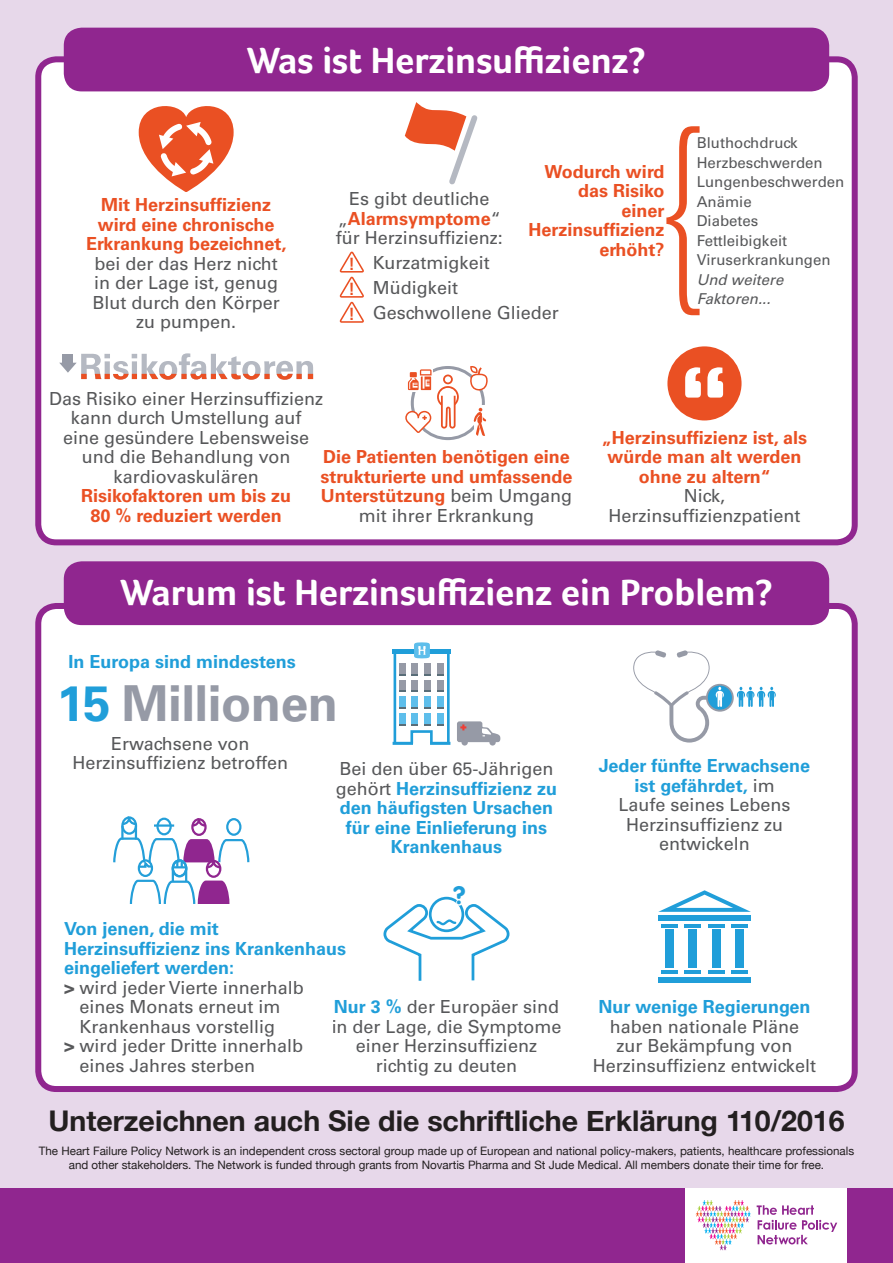
<style>
.page{position:relative;width:893px;height:1263px;background:#fff}
.page>*{position:absolute;margin:0;border:0;box-sizing:border-box;transform-origin:0 0}
.t1{font:100 ultra-condensed 215.25px "Univers LT";color:#ea5023}
.t2{font:700 49.5px "Univers LT";letter-spacing:-.01em;color:#969aa6}
.t3{font:700 37.5px "Foco";color:#fff}
.t4{font:700 28.5px "Helvetica Neue";color:#231f20}
.t5{font:700 24.9px "VAG Rounded";color:#209ed9}
.t6{font:18px/19.5px "Univers LT";color:#57585a;text-align:center}
.t7{font:700 18px/19.5px "Univers LT";color:#ea5023;text-align:center}
.t8{font:700 18px/19.5px "Univers LT";color:#209ed9;text-align:center}
.t9{font:15px/19.5px "Univers LT";color:#57585a}
.t10{font:italic 15px "Univers LT";color:#57585a}
.t11{font:11.7px/13.5px "Helvetica Neue";color:#231f20;text-align:center}
.s1{font-weight:700;color:#ea5023}
.s2{font-family:"Univers LT Std";font-weight:700;font-size:16.95px;color:#ea5023}
.s3{font-weight:400;color:#57585a}
.s4{color:#209ed9}
.s5{font-weight:700}
.s6{font-weight:700;color:#209ed9}
</style>
<div class="page">
<div style="left:0;top:0;width:893px;height:1188px;background:#e7d8ea"></div>
<div style="left:0;top:1188px;width:684px;height:75px;background:#90268f"></div>
<div style="left:848px;top:1188px;width:45px;height:75px;background:#90268f"></div>
<svg style="left:696px;top:1200px;width:55px;height:50px"></svg>
<svg style="left:757px;top:1205px;width:80px;height:39px"></svg>
<div style="left:38px;top:59px;width:817px;height:483px;background:#fff;border-radius:18px"></div>
<div style="left:35px;top:56px;width:823px;height:489px;border:6px solid #90268f;border-radius:18px"></div>
<div style="left:64px;top:28px;width:765px;height:63px;background:#90268f;border-radius:18px"></div>
<svg style="left:139px;top:106px;width:95px;height:85px"></svg>
<svg style="left:405px;top:102px;width:72px;height:82px"></svg>
<svg style="left:340px;top:252px;width:24px;height:71px"></svg>
<div style="left:667px;top:346px;width:74px;height:74px;background:#ea5023;border-radius:50%"></div>
<svg style="left:685px;top:367px;width:38px;height:31px"></svg>
<svg style="left:405px;top:366px;width:83px;height:74px"></svg>
<div style="left:38px;top:606px;width:817px;height:483px;background:#fff;border-radius:18px"></div>
<div style="left:35px;top:603px;width:823px;height:489px;border:6px solid #90268f;border-radius:18px"></div>
<div style="left:64px;top:561px;width:765px;height:64px;background:#90268f;border-radius:18px"></div>
<div style="left:394px;top:650px;width:56px;height:94px;border:3px solid #209ed9"></div>
<div style="left:399px;top:663px;width:6px;height:11px;background:#969aa6"></div>
<svg style="left:399px;top:674px;width:6px;height:2px"></svg>
<div style="left:412px;top:663px;width:6px;height:11px;background:#969aa6"></div>
<svg style="left:412px;top:674px;width:6px;height:2px"></svg>
<div style="left:424px;top:663px;width:7px;height:11px;background:#969aa6"></div>
<svg style="left:424px;top:674px;width:7px;height:2px"></svg>
<div style="left:437px;top:663px;width:6px;height:11px;background:#969aa6"></div>
<svg style="left:437px;top:674px;width:6px;height:2px"></svg>
<hr style="left:393px;top:649px;width:58px;height:4px;background:#209ed9">
<div style="left:399px;top:680px;width:6px;height:10px;background:#969aa6"></div>
<svg style="left:399px;top:690px;width:6px;height:2px"></svg>
<div style="left:412px;top:680px;width:6px;height:10px;background:#969aa6"></div>
<svg style="left:412px;top:690px;width:6px;height:2px"></svg>
<div style="left:424px;top:680px;width:7px;height:10px;background:#969aa6"></div>
<svg style="left:424px;top:690px;width:7px;height:2px"></svg>
<div style="left:437px;top:680px;width:6px;height:10px;background:#969aa6"></div>
<svg style="left:437px;top:690px;width:6px;height:2px"></svg>
<div style="left:399px;top:697px;width:6px;height:10px;background:#5ebeeb"></div>
<svg style="left:399px;top:707px;width:6px;height:2px"></svg>
<div style="left:412px;top:697px;width:6px;height:10px;background:#5ebeeb"></div>
<svg style="left:412px;top:707px;width:6px;height:2px"></svg>
<div style="left:424px;top:697px;width:7px;height:10px;background:#5ebeeb"></div>
<svg style="left:424px;top:707px;width:7px;height:2px"></svg>
<div style="left:437px;top:697px;width:6px;height:10px;background:#5ebeeb"></div>
<svg style="left:437px;top:707px;width:6px;height:2px"></svg>
<div style="left:399px;top:713px;width:6px;height:11px;background:#5ebeeb"></div>
<div style="left:412px;top:713px;width:6px;height:11px;background:#5ebeeb"></div>
<div style="left:424px;top:713px;width:7px;height:11px;background:#5ebeeb"></div>
<div style="left:437px;top:713px;width:6px;height:11px;background:#5ebeeb"></div>
<svg style="left:393px;top:724px;width:57px;height:21px"></svg>
<svg style="left:414px;top:642px;width:16px;height:16px"></svg>
<svg style="left:457px;top:721px;width:43px;height:24px"></svg>
<svg style="left:113px;top:816px;width:137px;height:88px"></svg>
<svg style="left:658px;top:890px;width:93px;height:22px"></svg>
<div style="left:658px;top:915px;width:93px;height:5px;background:#209ed9"></div>
<div style="left:658px;top:977px;width:93px;height:6px;background:#209ed9"></div>
<hr style="left:662px;top:924px;width:16px;height:3px;background:#209ed9">
<hr style="left:662px;top:970px;width:16px;height:4px;background:#209ed9">
<div style="left:665px;top:929px;width:9px;height:39px;background:#209ed9"></div>
<hr style="left:685px;top:924px;width:16px;height:3px;background:#209ed9">
<hr style="left:685px;top:970px;width:16px;height:4px;background:#209ed9">
<div style="left:688px;top:929px;width:9px;height:39px;background:#209ed9"></div>
<hr style="left:708px;top:924px;width:16px;height:3px;background:#209ed9">
<hr style="left:708px;top:970px;width:16px;height:4px;background:#209ed9">
<div style="left:712px;top:929px;width:9px;height:39px;background:#209ed9"></div>
<hr style="left:731px;top:924px;width:16px;height:3px;background:#209ed9">
<hr style="left:731px;top:970px;width:16px;height:4px;background:#209ed9">
<div style="left:735px;top:929px;width:9px;height:39px;background:#209ed9"></div>
<svg style="left:633px;top:650px;width:77px;height:92px"></svg>
<svg style="left:706px;top:684px;width:28px;height:28px"></svg>
<div style="left:708px;top:685px;width:24px;height:25px;background:#209ed9;border-radius:50%"></div>
<svg style="left:716px;top:687px;width:8px;height:20px"></svg>
<svg style="left:737px;top:687px;width:39px;height:20px"></svg>
<div style="left:429px;top:897px;width:35px;height:35px;border:3px solid #209ed9;border-radius:50%"></div>
<div style="left:456px;top:899px;width:6px;height:7px;background:#fff;border-radius:50%"></div>
<svg style="left:383px;top:903px;width:127px;height:78px"></svg>
<svg style="left:59px;top:353px;width:254px;height:27px"></svg>
<h3 class="t3" style="left:247px;top:38px;width:400px">Was ist Herzinsuffizienz?</h3>
<p class="t7" style="left:86px;top:195px;width:202px">Mit Herzinsuffizienz wird eine chronische<br>Erkrankung bezeichnet,</p>
<p class="t6" style="left:93px;top:254px;width:189px">bei der das Herz nicht in der Lage ist, genug<br>Blut durch den Körper zu pumpen.</p>
<h1 class="t1" style="left:659px;top:85px;width:49px">{</h1>
<p class="t9" style="left:697px;top:133px;width:149px">Bluthochdruck<br>Herzbeschwerden<br>Lungenbeschwerden<br>Anämie<br>Diabetes<br>Fettleibigkeit<br>Viruserkrankungen</p>
<p class="t10" style="left:697px;top:271px;width:88px">Und weitere</p>
<p class="t7" style="left:529px;top:162px;width:138px;text-align:right">Wodurch wird das Risiko<br>einer<br>Herzinsuffizienz erhöht?</p>
<p class="t6" style="left:336px;top:189px;width:168px">Es gibt deutliche „<span class="s1">Alarmsymptome</span>“ für Herzinsuffizienz:</p>
<p class="t6" style="left:349px;top:253px;width:143px"><span class="s2">!</span> Kurzatmigkeit</p>
<p class="t6" style="left:349px;top:303px;width:212px"><span class="s2">!</span> Geschwollene Glieder</p>
<p class="t6" style="left:349px;top:278px;width:111px"><span class="s2">!</span> Müdigkeit</p>
<p class="t10" style="left:697px;top:290px;width:75px">Faktoren...</p>
<p class="t6" style="left:49px;top:388px;width:276px">Das Risiko einer Herzinsuffizienz kann durch Umstellung auf<br>eine gesündere Lebensweise und die Behandlung von kardiovaskulären</p>
<p class="t7" style="left:81px;top:486px;width:211px">Risikofaktoren um bis zu<br>80 % reduziert werden</p>
<p class="t7" style="left:321px;top:447px;width:253px">Die Patienten benötigen eine strukturierte und umfassende<br>Unterstützung <span class="s3">beim Umgang mit ihrer Erkrankung</span></p>
<p class="t7" style="left:602px;top:428px;width:207px">„Herzinsuffizienz ist, als würde man alt werden ohne zu altern“</p>
<p class="t6" style="left:608px;top:486px;width:193px">Nick,<br>Herzinsuffizienzpatient</p>
<h3 class="t3" style="left:120px;top:570px;width:654px">Warum ist Herzinsuffizienz ein Problem?</h3>
<p class="t8" style="left:68px;top:652px;width:229px">In Europa sind mindestens</p>
<h2 class="t2" style="left:57px;top:674px;width:283px"><span class="s4">15</span> Millionen</h2>
<p class="t6" style="left:73px;top:734px;width:217px">Erwachsene von<br>Herzinsuffizienz betroffen</p>
<p class="t8" style="left:336px;top:759px;width:223px"><span class="s3">Bei den über 65-Jährigen gehört</span> Herzinsuffizienz zu den häufigsten Ursachen für eine Einlieferung ins<br>Krankenhaus</p>
<h3 class="t5" style="left:454px;top:881px;width:14px">?</h3>
<p class="t8" style="left:64px;top:919px;width:156px">Von jenen, die mit</p>
<p class="t8" style="left:64px;top:939px;width:284px">Herzinsuffizienz ins Krankenhaus</p>
<p class="t8" style="left:64px;top:958px;width:171px">eingeliefert werden:</p>
<p class="t6" style="left:64px;top:978px;width:241px"><span class="s5">&gt;</span> wird jeder Vierte innerhalb</p>
<p class="t6" style="left:80px;top:997px;width:203px">eines Monats erneut im</p>
<p class="t6" style="left:80px;top:1017px;width:197px">Krankenhaus vorstellig</p>
<p class="t6" style="left:64px;top:1036px;width:241px"><span class="s5">&gt;</span> wird jeder Dritte innerhalb</p>
<p class="t6" style="left:80px;top:1056px;width:177px">eines Jahres sterben</p>
<p class="t6" style="left:332px;top:997px;width:231px"><span class="s6">Nur 3 %</span> der Europäer sind in der Lage, die Symptome einer Herzinsuffizienz richtig zu deuten</p>
<p class="t6" style="left:599px;top:756px;width:213px"><span class="s6">Jeder fünfte Erwachsene ist gefährdet,</span> im<br>Laufe seines Lebens<br>Herzinsuffizienz zu entwickeln</p>
<p class="t8" style="left:598px;top:997px;width:214px">Nur wenige Regierungen</p>
<p class="t6" style="left:593px;top:1017px;width:225px">haben nationale Pläne<br>zur Bekämpfung von<br>Herzinsuffizienz entwickelt</p>
<h3 class="t4" style="left:48px;top:1095px;width:798px">Unterzeichnen auch Sie die schriftliche Erklärung 110/2016</h3>
<p class="t11" style="left:39px;top:1144px;width:817px">The Heart Failure Policy Network is an independent cross sectoral group made up of European and national policy-makers, patients, healthcare professionals and other stakeholders. The Network is funded through grants from Novartis Pharma and St Jude Medical. All members donate their time for free.</p>
</div>
